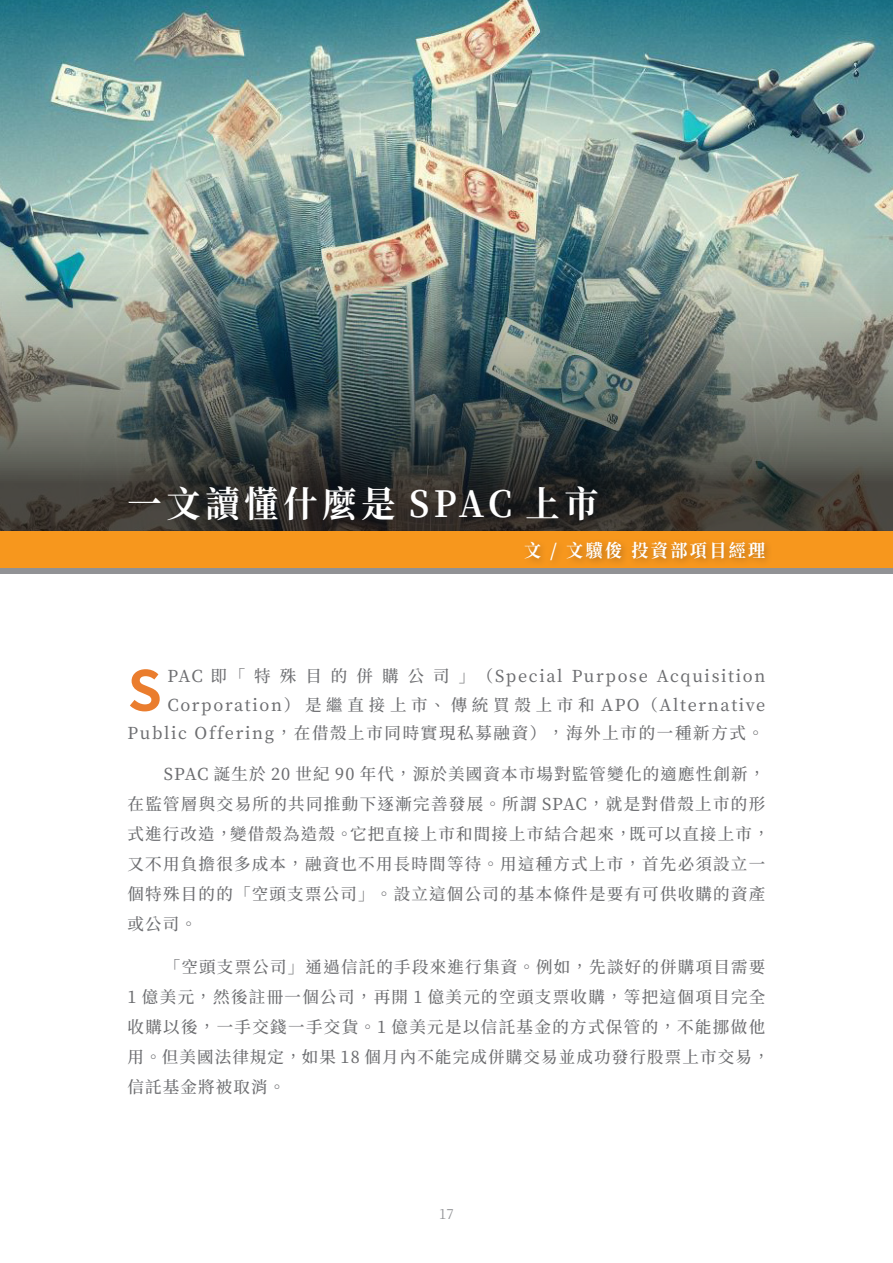
<style>
.page{position:relative;width:893px;height:1263px;background:#fff}
.page>*{position:absolute;margin:0;border:0;box-sizing:border-box;transform-origin:0 0}
.德安-一般內文{font:700 55.05px "Taipei Sans TC Beta";color:#ea7d2e}
.德安-章節大標題{font:700 36px "Source Han Serif TW";letter-spacing:.14em;color:#fff;scale:.95 1}
.德安-章節作者{font:700 18px "Source Han Serif TW";letter-spacing:.14em;color:#fff;scale:.95 1}
.德安-一般內文-2{font:500 16.5px/30px "Source Han Serif TW";letter-spacing:.075em;color:#6c6d70}
.德安-一般內文-3{font:500 16.5px/28.5px "Noto Serif CJ Ktc";letter-spacing:.1em;color:#6c6d70;text-align:right}
.t1{font:13.5px "Noto Serif CJ Ktc";color:#919295}
</style>
<div class="page">
<img style="left:0;top:0;width:893px;height:532px">
<div style="left:0;top:532px;width:893px;height:37px;background:#f7971d"></div>
<div style="left:0;top:569px;width:893px;height:5px;background:#919295"></div>
<div style="left:124px;top:482px;width:650px;height:87px;background:#231f20;opacity:.3"></div>
<p class="德安-章節大標題" style="left:128px;top:484px;width:497px">一文讀懂什麼是 SPAC 上市</p>
<p class="德安-章節作者" style="left:524px;top:541px;width:255px">文 / 文驥俊 投資部項目經理</p>
<p class="德安-一般內文-3" style="left:128px;top:662px;width:639px">PAC 即「特殊目的併購公司」（Special Purpose Acquisition<br>Corporation）是繼直接上市、傳統買殼上市和 APO（Alternative<br>Public Offering，在借殼上市同時實現私募融資），海外上市的一種新方式。</p>
<p class="德安-一般內文-2" style="left:128px;top:760px;width:643px;text-indent:36px">SPAC 誕生於 20 世紀 90 年代，源於美國資本市場對監管變化的適應性創新，在監管層與交易所的共同推動下逐漸完善發展。所謂 SPAC，就是對借殼上市的形式進行改造，變借殼為造殼。它把直接上市和間接上市結合起來，既可以直接上市，又不用負擔很多成本，融資也不用長時間等待。用這種方式上市，首先必須設立一個特殊目的的「空頭支票公司」。設立這個公司的基本條件是要有可供收購的資產或公司。</p>
<p class="德安-一般內文-2" style="left:128px;top:952px;width:643px;text-indent:36px">「空頭支票公司」通過信託的手段來進行集資。例如，先談好的併購項目需要1 億美元，然後註冊一個公司，再開 1 億美元的空頭支票收購，等把這個項目完全收購以後，一手交錢一手交貨。1 億美元是以信託基金的方式保管的，不能挪做他用。但美國法律規定，如果 18 個月內不能完成併購交易並成功發行股票上市交易，信託基金將被取消。</p>
<p class="德安-一般內文" style="left:128px;top:659px;width:36px">S</p>
<p class="t1" style="left:439px;top:1206px;width:16px">17</p>
</div>
